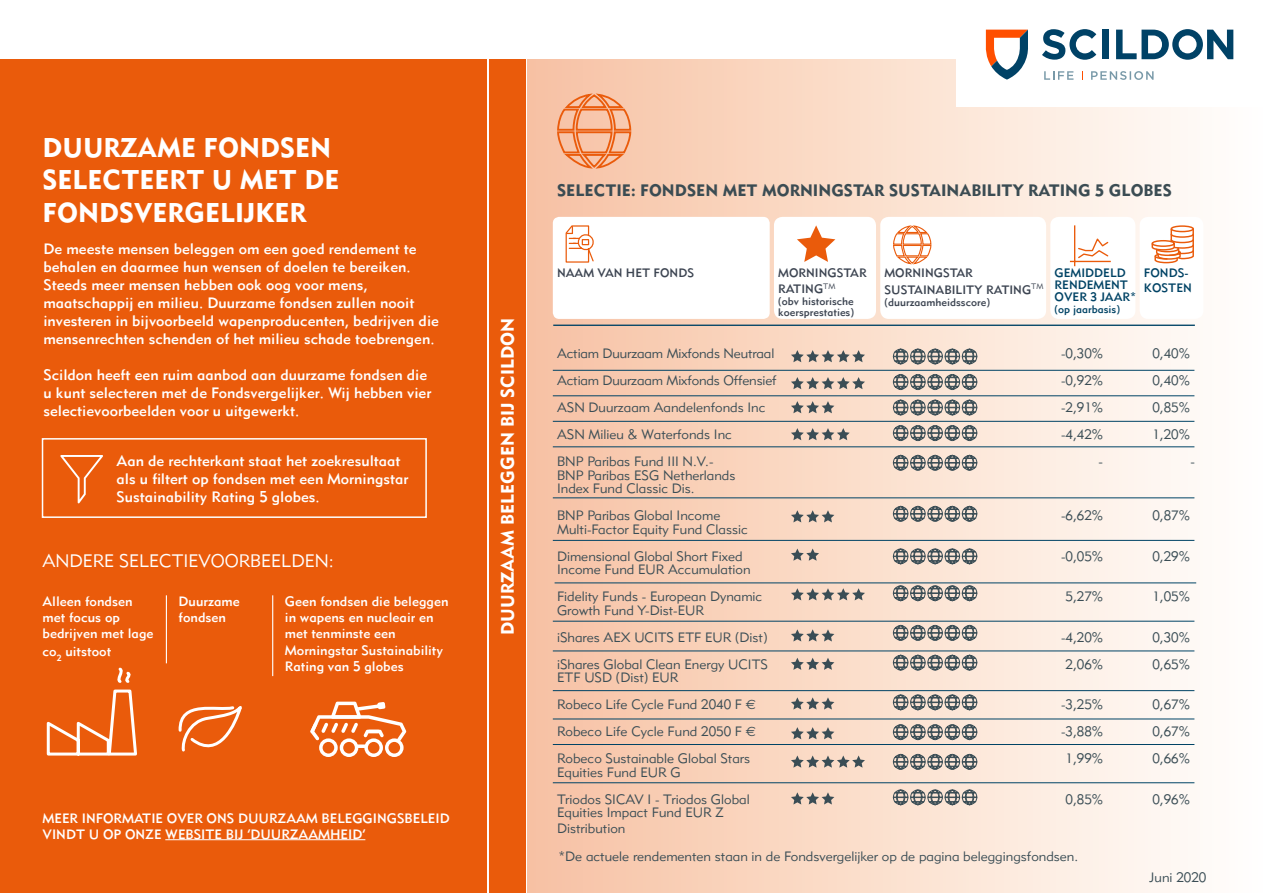
<style>
.page{position:relative;width:1263px;height:893px;background:#fff}
.page>*{position:absolute;margin:0;border:0;box-sizing:border-box;transform-origin:0 0}
.t1{font:27px/32.4px "Metroblack 2 Com";color:#fff}
.t2{font:18px "Metroblack 2 Com";color:#fff}
.t3{font:18px "Metrolite 2 Com";color:#fff}
.t4{font:16.5px "Metroblack 2 Com";color:#3b4c53}
.t5{font:15px/18px "Metromedium 2 Com";color:#fff}
.t6{font:13.5px/27px "Metrolite 2 Com";color:#3a4d55}
.t7{font:13.5px/16.2px "Metromedium 2 Com";color:#fff}
.t8{font:12.15px/16.2px "Metromedium 2 Com";color:#3d4552}
.t9{font:12.15px/12px "Metromedium 2 Com";color:#004365}
.t10{font:10.8px/10.5px "Metromedium 2 Com";color:#3d4552}
.t11{font:10.8px "Metromedium 2 Com";color:#004365}
.s1{font-family:"Euro Sans"}
</style>
<div class="page">
<div style="left:0;top:60px;width:487px;height:833px;background:#ea5b0b"></div>
<div style="left:42px;top:438px;width:385px;height:80px;border:2px solid #fff"></div>
<div style="left:527px;top:60px;width:736px;height:833px;background:linear-gradient(to right,#f5c0a2,#fdfefd)"></div>
<div style="left:1140px;top:217px;width:63px;height:102px;background:#fff;border-radius:9px"></div>
<div style="left:1050px;top:217px;width:85px;height:102px;background:#fff;border-radius:9px"></div>
<div style="left:880px;top:217px;width:166px;height:102px;background:#fff;border-radius:9px"></div>
<div style="left:774px;top:217px;width:102px;height:102px;background:#fff;border-radius:9px"></div>
<div style="left:553px;top:217px;width:217px;height:102px;background:#fff;border-radius:6px"></div>
<div style="left:956px;top:0;width:307px;height:106px;background:#fff"></div>
<svg style="left:985px;top:30px;width:43px;height:50px"></svg>
<div style="left:1102px;top:30px;width:7px;height:29px;background:#004266"></div>
<svg style="left:1116px;top:29px;width:117px;height:31px"></svg>
<svg style="left:1042px;top:29px;width:54px;height:31px"></svg>
<svg style="left:1044px;top:71px;width:29px;height:9px"></svg>
<svg style="left:1091px;top:71px;width:62px;height:9px"></svg>
<div style="left:489px;top:60px;width:36px;height:833px;background:#ea5b0b"></div>
<hr style="left:553px;top:325px;width:642px;height:1px;background:#004365">
<hr style="left:553px;top:370px;width:641px;height:1px;background:#004365">
<hr style="left:553px;top:395px;width:641px;height:1px;background:#004365">
<hr style="left:553px;top:421px;width:641px;height:1px;background:#004365">
<hr style="left:553px;top:446px;width:641px;height:1px;background:#004365">
<hr style="left:553px;top:540px;width:641px;height:1px;background:#004365">
<hr style="left:553px;top:497px;width:641px;height:1px;background:#004365">
<hr style="left:555px;top:583px;width:641px;height:1px;background:#004365">
<svg style="left:791px;top:549px;width:28px;height:12px"></svg>
<svg style="left:893px;top:548px;width:84px;height:17px"></svg>
<svg style="left:556px;top:92px;width:76px;height:78px;background:#f3aa81"></svg>
<hr style="left:166px;top:595px;width:1px;height:68px;background:#fff">
<hr style="left:272px;top:595px;width:1px;height:81px;background:#fff">
<hr style="left:165px;top:839px;width:200px;height:1px;background:#fff">
<svg style="left:1151px;top:225px;width:43px;height:39px"></svg>
<hr style="left:1070px;top:261px;width:41px;height:1px;background:#ea5b0b">
<hr style="left:1074px;top:225px;width:1px;height:41px;background:#ea5b0b">
<svg style="left:1078px;top:238px;width:31px;height:21px"></svg>
<svg style="left:565px;top:225px;width:29px;height:38px"></svg>
<svg style="left:893px;top:225px;width:39px;height:40px"></svg>
<svg style="left:797px;top:225px;width:38px;height:37px"></svg>
<svg style="left:60px;top:455px;width:43px;height:48px"></svg>
<svg style="left:791px;top:401px;width:43px;height:12px"></svg>
<svg style="left:791px;top:350px;width:74px;height:12px"></svg>
<svg style="left:791px;top:510px;width:43px;height:12px"></svg>
<svg style="left:893px;top:374px;width:84px;height:16px"></svg>
<svg style="left:893px;top:348px;width:84px;height:17px"></svg>
<svg style="left:893px;top:505px;width:84px;height:17px"></svg>
<svg style="left:791px;top:377px;width:74px;height:12px"></svg>
<svg style="left:893px;top:399px;width:84px;height:17px"></svg>
<svg style="left:893px;top:425px;width:84px;height:16px"></svg>
<svg style="left:791px;top:428px;width:59px;height:12px"></svg>
<svg style="left:791px;top:755px;width:74px;height:13px"></svg>
<svg style="left:893px;top:753px;width:84px;height:17px"></svg>
<svg style="left:893px;top:454px;width:84px;height:17px"></svg>
<svg style="left:893px;top:585px;width:84px;height:16px"></svg>
<svg style="left:791px;top:588px;width:74px;height:12px"></svg>
<svg style="left:791px;top:629px;width:43px;height:12px"></svg>
<svg style="left:893px;top:625px;width:84px;height:16px"></svg>
<hr style="left:553px;top:621px;width:641px;height:1px;background:#004365">
<svg style="left:791px;top:658px;width:43px;height:12px"></svg>
<svg style="left:893px;top:654px;width:84px;height:17px"></svg>
<hr style="left:553px;top:651px;width:641px;height:1px;background:#004365">
<svg style="left:791px;top:697px;width:43px;height:12px"></svg>
<svg style="left:893px;top:694px;width:84px;height:17px"></svg>
<svg style="left:791px;top:727px;width:43px;height:12px"></svg>
<svg style="left:893px;top:724px;width:84px;height:16px"></svg>
<svg style="left:791px;top:792px;width:43px;height:12px"></svg>
<svg style="left:893px;top:789px;width:84px;height:17px"></svg>
<hr style="left:553px;top:690px;width:641px;height:1px;background:#004365">
<hr style="left:553px;top:719px;width:641px;height:1px;background:#004365">
<hr style="left:553px;top:744px;width:641px;height:1px;background:#004365">
<hr style="left:553px;top:782px;width:641px;height:1px;background:#004365">
<svg style="left:46px;top:667px;width:91px;height:89px"></svg>
<svg style="left:178px;top:706px;width:64px;height:46px"></svg>
<svg style="left:310px;top:702px;width:96px;height:55px"></svg>
<h1 class="t1" style="left:43px;top:130px;width:298px">DUURZAME FONDSEN<br>SELECTEERT U MET DE<br>FONDSVERGELIJKER</h1>
<p class="t5" style="left:43px;top:239px;width:397px">De meeste mensen beleggen om een goed rendement te behalen en daarmee hun wensen of doelen te bereiken.<br>Steeds meer mensen hebben ook oog voor mens, maatschappij en milieu. Duurzame fondsen zullen nooit investeren in bijvoorbeeld wapenproducenten, bedrijven die mensenrechten schenden of het milieu schade toebrengen.</p>
<p class="t5" style="left:43px;top:365px;width:389px">Scildon heeft een ruim aanbod aan duurzame fondsen die u kunt selecteren met de Fondsvergelijker. Wij hebben vier selectievoorbeelden voor u uitgewerkt.</p>
<p class="t5" style="left:117px;top:452px;width:293px">Aan de rechterkant staat het zoekresultaat als u filtert op fondsen met een Morningstar<br>Sustainability Rating 5 globes.</p>
<h2 class="t3" style="left:43px;top:549px;width:293px">ANDERE SELECTIEVOORBEELDEN:</h2>
<p class="t7" style="left:43px;top:593px;width:113px">Alleen fondsen met focus op bedrijven met lage</p>
<p class="t7" style="left:43px;top:643px;width:70px">co<sub>2</sub> uitstoot</p>
<p class="t7" style="left:179px;top:593px;width:63px">Duurzame fondsen</p>
<p class="t7" style="left:285px;top:593px;width:165px">Geen fondsen die beleggen in wapens en nucleair en met tenminste een<br>Morningstar Sustainability<br>Rating van 5 globes</p>
<p class="t7" style="left:43px;top:810px;width:409px">MEER INFORMATIE OVER ONS DUURZAAM BELEGGINGSBELEID<br>VINDT U OP ONZE WEBSITE BIJ ‘DUURZAAMHEID’</p>
<h2 class="t2" style="left:496px;top:635px;width:319px;rotate:-90deg">DUURZAAM BELEGGEN BIJ SCILDON</h2>
<p class="t4" style="left:557px;top:180px;width:616px">SELECTIE: FONDSEN MET MORNINGSTAR SUSTAINABILITY RATING 5 GLOBES</p>
<p class="t8" style="left:557px;top:265px;width:139px">NAAM VAN HET FONDS</p>
<p class="t8" style="left:778px;top:265px;width:90px">MORNINGSTAR<br>RATING<sup>TM</sup></p>
<p class="t10" style="left:778px;top:296px;width:77px">(obv historische koersprestaties)</p>
<p class="t8" style="left:884px;top:265px;width:160px">MORNINGSTAR<br>SUSTAINABILITY RATING<sup>TM</sup></p>
<p class="t10" style="left:884px;top:297px;width:107px">(duurzaamheidsscore)</p>
<p class="t9" style="left:1054px;top:267px;width:83px">GEMIDDELD<br>RENDEMENT<br>OVER 3 JAAR*</p>
<p class="t11" style="left:1054px;top:303px;width:67px">(op jaarbasis)</p>
<p class="t9" style="left:1144px;top:266px;width:49px;line-height:14.5px">FONDS-<br>KOSTEN</p>
<p class="t6" style="left:557px;top:340px;width:221px">Actiam Duurzaam Mixfonds Neutraal<br>Actiam Duurzaam Mixfonds Offensief<br>ASN Duurzaam Aandelenfonds Inc<br>ASN Milieu &amp; Waterfonds Inc<br>BNP Paribas Fund III N.V.-</p>
<p class="t6" style="left:557px;top:468px;width:180px;line-height:13.5px">BNP Paribas ESG Netherlands<br>Index Fund Classic Dis.</p>
<p class="t6" style="left:557px;top:508px;width:192px;line-height:13.5px">BNP Paribas Global Income<br>Multi-Factor Equity Fund Classic</p>
<p class="t6" style="left:557px;top:549px;width:195px;line-height:13.5px">Dimensional Global Short Fixed<br>Income Fund EUR Accumulation</p>
<p class="t6" style="left:557px;top:589px;width:207px;line-height:13.5px">Fidelity Funds - European Dynamic<br>Growth Fund Y-Dist-EUR</p>
<p class="t6" style="left:557px;top:623px;width:212px">iShares AEX UCITS ETF EUR (Dist) iShares Global Clean Energy UCITS</p>
<p class="t6" style="left:557px;top:664px;width:200px">ETF USD (Dist) EUR<br>Robeco Life Cycle Fund 2040 F <span class="s1">E<br></span>Robeco Life Cycle Fund 2050 F <span class="s1">E<br></span>Robeco Sustainable Global Stars</p>
<p class="t6" style="left:557px;top:758px;width:194px">Equities Fund EUR G<br>Triodos SICAV I - Triodos Global</p>
<p class="t6" style="left:557px;top:804px;width:168px;line-height:16.2px">Equities Impact Fund EUR Z<br>Distribution</p>
<p class="t6" style="left:1061px;top:340px;width:44px;text-align:right">-0,30% -0,92% -2,91% -4,42% -</p>
<p class="t6" style="left:1061px;top:502px;width:44px">-6,62%</p>
<p class="t6" style="left:1061px;top:542px;width:44px">-0,05%</p>
<p class="t6" style="left:1065px;top:583px;width:39px">5,27%</p>
<p class="t6" style="left:1061px;top:623px;width:44px;text-align:center">-4,20%<br>2,06%</p>
<p class="t6" style="left:1061px;top:691px;width:44px;text-align:center">-3,25% -3,88%<br>1,99%</p>
<p class="t6" style="left:1065px;top:785px;width:39px">0,85%</p>
<p class="t6" style="left:558px;top:842px;width:521px">*De actuele rendementen staan in de Fondsvergelijker op de pagina beleggingsfondsen.</p>
<p class="t6" style="left:1152px;top:340px;width:39px;text-align:justify">0,40% 0,40% 0,85% 1,20%</p>
<p class="t6" style="left:1190px;top:448px;width:6px">-</p>
<p class="t6" style="left:1152px;top:502px;width:39px">0,87%</p>
<p class="t6" style="left:1152px;top:542px;width:39px">0,29%</p>
<p class="t6" style="left:1152px;top:583px;width:39px">1,05%</p>
<p class="t6" style="left:1152px;top:623px;width:39px">0,30%<br>0,65%</p>
<p class="t6" style="left:1152px;top:691px;width:39px;text-align:justify">0,67% 0,67% 0,66%</p>
<p class="t6" style="left:1152px;top:785px;width:39px">0,96%</p>
<p class="t6" style="left:1149px;top:864px;width:58px">Juni 2020</p>
</div>
